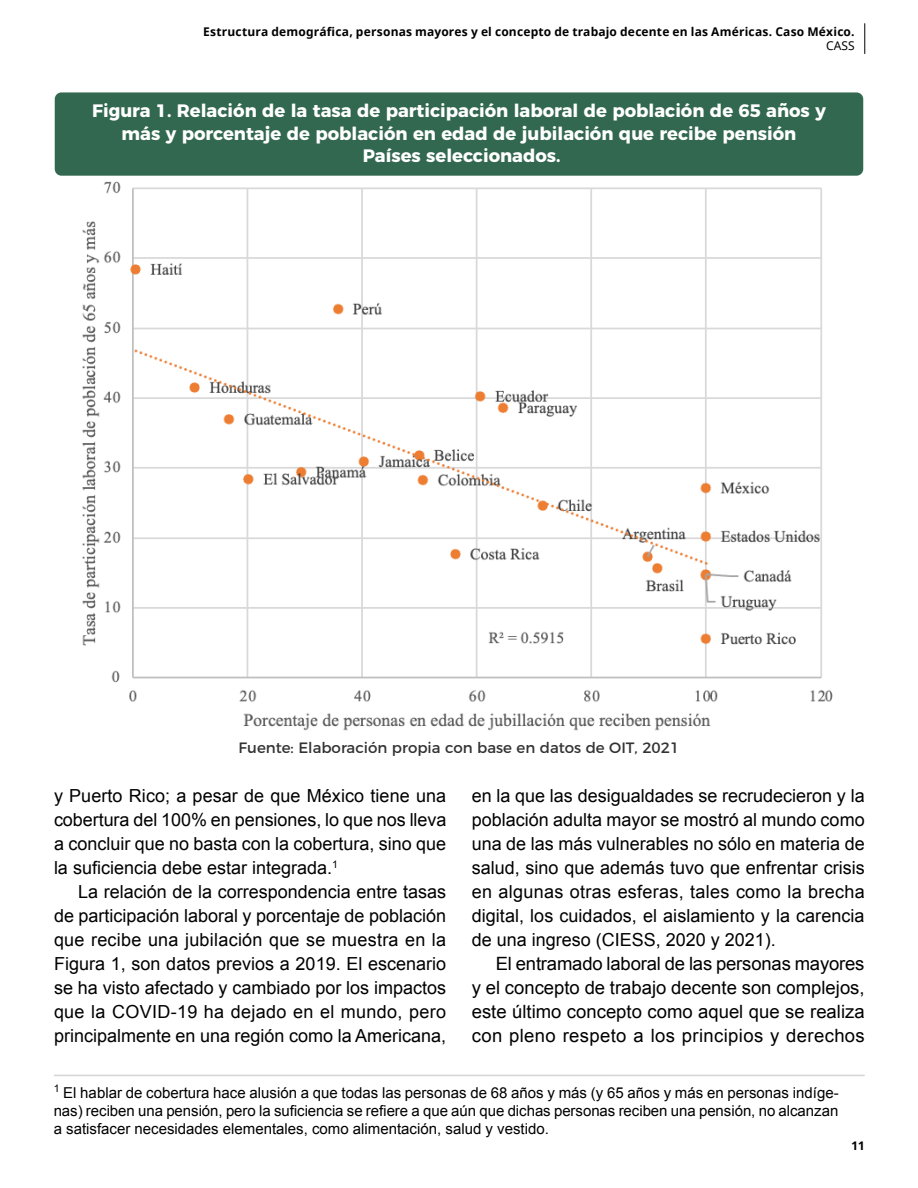
<style>
.page{position:relative;width:918px;height:1188px;background:#fff}
.page>*{position:absolute;margin:0;border:0;box-sizing:border-box;transform-origin:0 0}
.t1{font:18.3px/24px "Arial";letter-spacing:.02em;color:#000;text-align:justify}
.t2{font:18px/24px "Arial";color:#000;text-align:justify}
.t3{font:700 18px/22.5px "Montserrat";color:#fff;text-align:center}
.t4{font:15px/18px "Arial";color:#000;text-align:justify}
.t5{font:15px "Montserrat";color:#333}
.t6{font:700 12px "Noto Sans";letter-spacing:.015em;color:#000}
.t7{font:12px "Noto Sans";color:#000}
</style>
<div class="page">
<hr style="left:864px;top:24px;width:1px;height:30px;background:#000">
<img style="left:82px;top:181px;width:751px;height:550px">
<div style="left:55px;top:92px;width:808px;height:84px;background:#336850;border-radius:7px"></div>
<hr style="left:54px;top:1075px;width:811px;height:1px;background:#d4d4d4">
<p class="t6" style="left:203px;top:23px;width:653px">Estructura demográfica, personas mayores y el concepto de trabajo decente en las Américas. Caso México.</p>
<p class="t7" style="left:826px;top:38px;width:30px">CASS</p>
<p class="t3" style="left:92px;top:98px;width:735px">Figura 1. Relación de la tasa de participación laboral de población de 65 años y más y porcentaje de población en edad de jubilación que recibe pensión<br>Países seleccionados.</p>
<p class="t5" style="left:239px;top:736px;width:442px">Fuente: Elaboración propia con base en datos de OIT, 2021</p>
<p class="t2" style="left:54px;top:784px;width:394px">y Puerto Rico; a pesar de que México tiene una cobertura del 100% en pensiones, lo que nos lleva a concluir que no basta con la cobertura, sino que la suficiencia debe estar integrada.<sup>1</sup></p>
<p class="t2" style="left:54px;top:880px;width:394px;text-indent:24px">La relación de la correspondencia entre tasas de participación laboral y porcentaje de población que recibe una jubilación que se muestra en la Figura 1, son datos previos a 2019. El escenario se ha visto afectado y cambiado por los impactos que la COVID-19 ha dejado en el mundo, pero principalmente en una región como la Americana,</p>
<p class="t4" style="left:54px;top:1084px;width:787px"><sup>1</sup> El hablar de cobertura hace alusión a que todas las personas de 68 años y más (y 65 años y más en personas indíge&shy;nas) reciben una pensión, pero la suficiencia se refiere a que aún que dichas personas reciben una pensión, no alcanzan a satisfacer necesidades elementales, como alimentación, salud y vestido.</p>
<p class="t2" style="left:472px;top:784px;width:395px">en la que las desigualdades se recrudecieron y la población adulta mayor se mostró al mundo como una de las más vulnerables no sólo en materia de salud, sino que además tuvo que enfrentar crisis en algunas otras esferas, tales como la brecha digital, los cuidados, el aislamiento y la carencia de una ingreso (CIESS, 2020 y 2021).</p>
<p class="t1" style="left:472px;top:951px;width:395px;text-indent:24px">El entramado laboral de las personas mayores y el concepto de trabajo decente son complejos, este último concepto como aquel que se realiza con pleno respeto a los principios y derechos</p>
<p class="t6" style="left:851px;top:1137px;width:15px">11</p>
</div>
